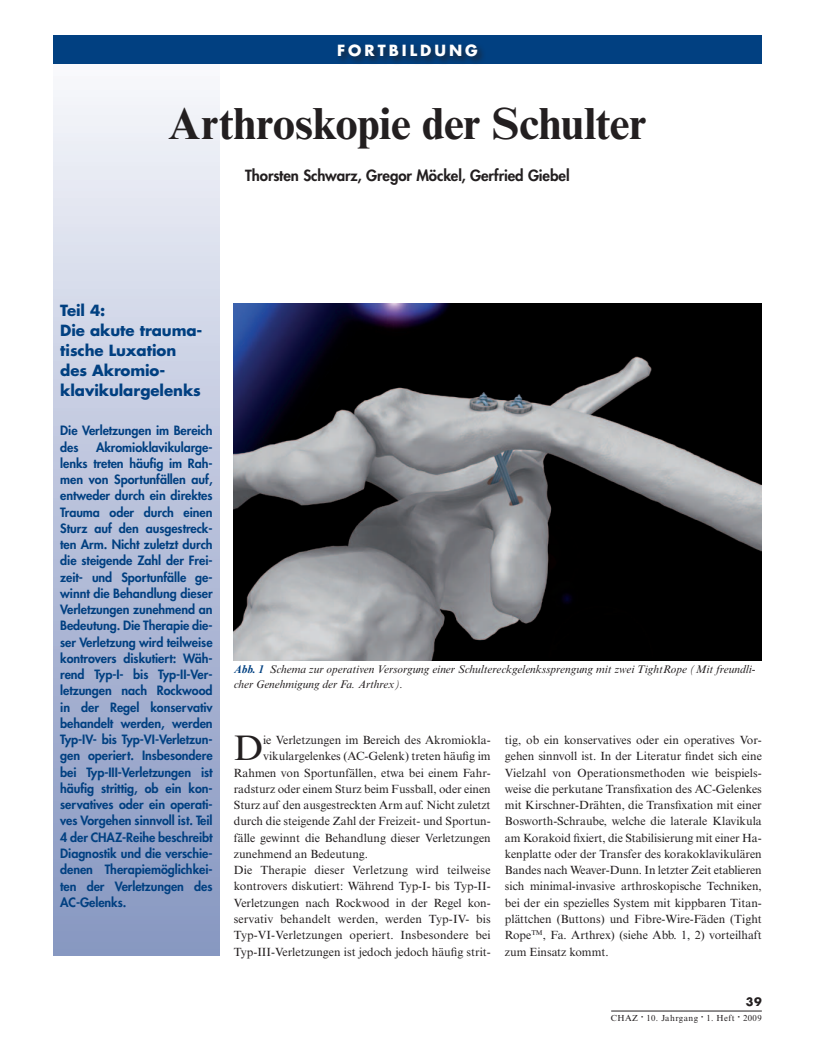
<style>
.page{position:relative;width:815px;height:1053px;background:#fff}
.page>*{position:absolute;margin:0;border:0;box-sizing:border-box;transform-origin:0 0}
.t1{font:700 45px "Times New Roman MT Std";letter-spacing:-.005em;color:#231f20}
.t2{font:35.5px "Times New Roman MT Std";color:#231f20}
.t3{font:700 15px/20px "Futura Std";letter-spacing:-.005em;color:#014081}
.t4{font:800 15px "Futura Std";letter-spacing:-.005em;color:#231f20}
.t5{font:700 15px "Futura Std";letter-spacing:.2em;color:#fff}
.t6{font:800 12.5px/16.2px "Futura Std";letter-spacing:-.005em;color:#014081}
.t7{font:11.88px/16.2px "Times New Roman MT Std";color:#231f20;text-align:justify}
.t8{font:italic 11.25px/15px "Times New Roman MT Std";color:#231f20}
.t9{font:700 11.25px "Futura Std";color:#231f20}
.t10{font:8.75px "Times New Roman MT Std";letter-spacing:.05em;color:#231f20}
.s1{font-weight:700;color:#014081}
.s2{font-size:6.25px}
</style>
<div class="page">
<div style="left:53px;top:35px;width:167px;height:920px;background:linear-gradient(to bottom,#f8f8fc,#8494bf)"></div>
<div style="left:53px;top:35px;width:709px;height:29px;background:#014081"></div>
<div style="left:336px;top:42px;width:151px;height:23px;background:#231f20;opacity:.75"></div>
<hr style="left:611px;top:1010px;width:151px;height:1px;background:#231f20">
<img style="left:234px;top:304px;width:528px;height:356px">
<p class="t5" style="left:337px;top:40px;width:142px">FORTBILDUNG</p>
<h1 class="t1" style="left:168px;top:95px;width:480px">Arthroskopie der Schulter</h1>
<p class="t4" style="left:245px;top:166px;width:326px">Thorsten Schwarz, Gregor Möckel, Gerfried Giebel</p>
<p class="t3" style="left:60px;top:300px;width:144px">Teil 4:<br>Die akute trauma&shy;tische Luxation des Akromio&shy;klavikulargelenks</p>
<p class="t6" style="left:60px;top:422px;width:154px">Die Verletzungen im Bereich des</p>
<p class="t6" style="left:60px;top:439px;width:154px;text-align:justify;text-indent:36px">Akromioklavikularge&shy;lenks treten häufig im Rah&shy;men von Sportunfällen auf, entweder durch ein direktes Trauma oder durch einen Sturz auf den ausgestreck&shy;ten Arm. Nicht zuletzt durch die steigende Zahl der Frei&shy;zeit- und Sportunfälle ge&shy;winnt die Behandlung dieser Verletzungen zunehmend an Bedeutung. Die Therapie die&shy;ser Verletzung wird teilweise kontrovers diskutiert: Wäh&shy;rend Typ-I- bis Typ-II-Ver&shy;letzungen nach Rockwood in der Regel konservativ behandelt werden, werden Typ-IV- bis Typ-VI-Verletzun&shy;gen operiert. Insbesondere bei Typ-III-Verletzungen ist häufig strittig, ob ein kon&shy;servatives oder ein operati&shy;ves Vorgehen sinnvoll ist. Teil 4 der CHAZ-Reihe beschreibt Diagnostik und die verschie&shy;denen Therapiemöglichkei&shy;ten der Verletzungen des AC-Gelenks.</p>
<p class="t8" style="left:234px;top:662px;width:523px"><span class="s1">Abb. 1</span> Schema zur operativen Versorgung einer Schultereckgelenkssprengung mit zwei TightRope (Mit freundli&shy;cher Genehmigung der Fa. Arthrex).</p>
<h2 class="t2" style="left:234px;top:727px;width:31px">D</h2>
<p class="t7" style="left:263px;top:732px;width:229px">ie Verletzungen im Bereich des Akromiokla-</p>
<p class="t7" style="left:263px;top:748px;width:229px">vikulargelenkes (AC-Gelenk) treten häufig im</p>
<p class="t7" style="left:234px;top:764px;width:258px">Rahmen von Sportunfällen, etwa bei einem Fahr-</p>
<p class="t7" style="left:234px;top:780px;width:258px">radsturz oder einem Sturz beim Fussball, oder einen</p>
<p class="t7" style="left:234px;top:797px;width:258px">Sturz auf den ausgestreckten Arm auf. Nicht zuletzt</p>
<p class="t7" style="left:234px;top:813px;width:258px">durch die steigende Zahl der Freizeit- und Sportun-</p>
<p class="t7" style="left:234px;top:829px;width:258px">fälle gewinnt die Behandlung dieser Verletzungen</p>
<p class="t7" style="left:234px;top:845px;width:136px">zunehmend an Bedeutung.</p>
<p class="t7" style="left:234px;top:862px;width:258px">Die Therapie dieser Verletzung wird teilweise</p>
<p class="t7" style="left:234px;top:878px;width:258px">kontrovers diskutiert: Während Typ-I- bis Typ-II-</p>
<p class="t7" style="left:234px;top:894px;width:258px">Verletzungen nach Rockwood in der Regel kon-</p>
<p class="t7" style="left:234px;top:910px;width:258px">servativ behandelt werden, werden Typ-IV- bis</p>
<p class="t7" style="left:234px;top:927px;width:258px">Typ-VI-Verletzungen operiert. Insbesondere bei</p>
<p class="t7" style="left:234px;top:943px;width:258px">Typ-III-Verletzungen ist jedoch jedoch häufig strit-</p>
<p class="t7" style="left:505px;top:732px;width:258px">tig, ob ein konservatives oder ein operatives Vor&shy;gehen sinnvoll ist. In der Literatur findet sich eine Vielzahl von Operationsmethoden wie beispiels&shy;weise die perkutane Transfixation des AC-Gelenkes mit Kirschner-Drähten, die Transfixation mit einer Bosworth-Schraube, welche die laterale Klavikula am Korakoid fixiert, die Stabilisierung mit einer Ha&shy;kenplatte oder der Transfer des korakoklavikulären Bandes nach Weaver-Dunn. In letzter Zeit etablieren sich minimal-invasive arthroskopische Techniken, bei der ein spezielles System mit kippbaren Titan&shy;plättchen (Buttons) und Fibre-Wire-Fäden (Tight Rope<sup>TM</sup>, Fa. Arthrex) (siehe Abb. 1, 2) vorteilhaft zum Einsatz kommt.</p>
<p class="t9" style="left:746px;top:993px;width:17px">39</p>
<p class="t10" style="left:611px;top:1012px;width:153px">CHAZ <span class="s2">•</span> 10. Jahrgang <span class="s2">•</span> 1. Heft <span class="s2">•</span> 2009</p>
</div>
